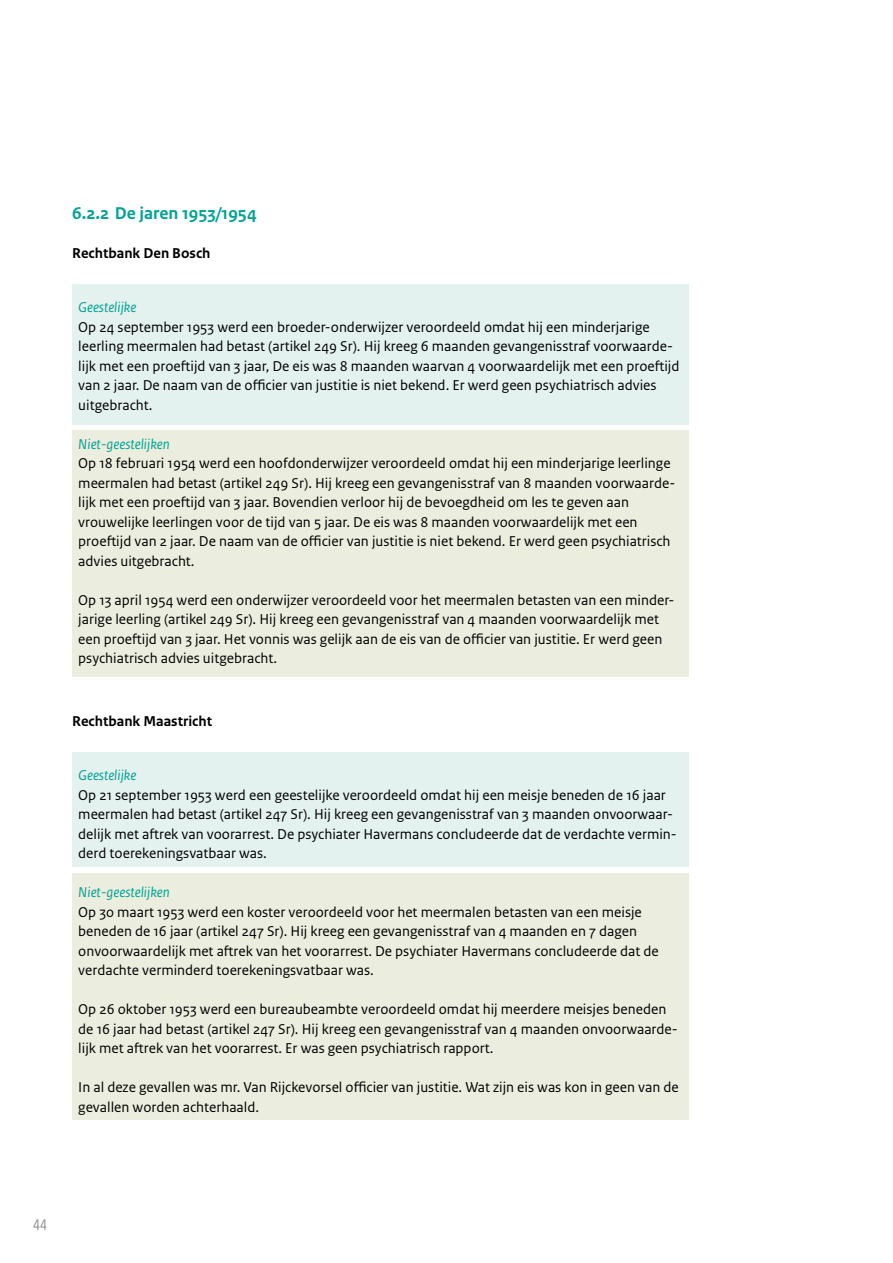
<style>
.page{position:relative;width:893px;height:1263px;background:#fff}
.page>*{position:absolute;margin:0;border:0;box-sizing:border-box;transform-origin:0 0}
.t1{font:700 18px "Rijksoverheid Sans Text";color:#00a394}
.t2{font:15px/19.5px "Rijksoverheid Sans Text";color:#000}
.t3{font:italic 15px "Rijksoverheid Sans Text";color:#00a394}
.t4{font:700 15px "Rijksoverheid Sans Text";color:#000}
.t5{font:15px "Melbourne";color:#808285}
</style>
<div class="page">
<div style="left:72px;top:284px;width:617px;height:140px;background:#e3f1ef"></div>
<div style="left:72px;top:430px;width:617px;height:247px;background:#ebedde"></div>
<div style="left:72px;top:752px;width:617px;height:115px;background:#e3f1ef"></div>
<div style="left:72px;top:873px;width:617px;height:246px;background:#ebedde"></div>
<p class="t1" style="left:72px;top:203px;width:186px">6.2.2 De jaren 1953/1954</p>
<p class="t4" style="left:72px;top:245px;width:140px">Rechtbank Den Bosch</p>
<p class="t3" style="left:78px;top:299px;width:60px">Geestelijke</p>
<p class="t2" style="left:78px;top:317px;width:603px">Op 24 september 1953 werd een broeder-onderwijzer veroordeeld omdat hij een minderjarige leerling meermalen had betast (artikel 249 Sr). Hij kreeg 6 maanden gevangenisstraf voorwaarde&shy;lijk met een proeftijd van 3 jaar, De eis was 8 maanden waarvan 4 voorwaardelijk met een proeftijd van 2 jaar. De naam van de officier van justitie is niet bekend. Er werd geen psychiatrisch advies uitgebracht.</p>
<p class="t3" style="left:78px;top:435px;width:93px">Niet-geestelijken</p>
<p class="t2" style="left:78px;top:454px;width:598px">Op 18 februari 1954 werd een hoofdonderwijzer veroordeeld omdat hij een minderjarige leerlinge meermalen had betast (artikel 249 Sr). Hij kreeg een gevangenisstraf van 8 maanden voorwaarde&shy;lijk met een proeftijd van 3 jaar. Bovendien verloor hij de bevoegdheid om les te geven aan vrouwelijke leerlingen voor de tijd van 5 jaar. De eis was 8 maanden voorwaardelijk met een proeftijd van 2 jaar. De naam van de officier van justitie is niet bekend. Er werd geen psychiatrisch advies uitgebracht.</p>
<p class="t2" style="left:78px;top:590px;width:598px">Op 13 april 1954 werd een onderwijzer veroordeeld voor het meermalen betasten van een minder&shy;jarige leerling (artikel 249 Sr). Hij kreeg een gevangenisstraf van 4 maanden voorwaardelijk met een proeftijd van 3 jaar. Het vonnis was gelijk aan de eis van de officier van justitie. Er werd geen psychiatrisch advies uitgebracht.</p>
<p class="t4" style="left:72px;top:713px;width:141px">Rechtbank Maastricht</p>
<p class="t3" style="left:78px;top:767px;width:60px">Geestelijke</p>
<p class="t2" style="left:78px;top:785px;width:600px">Op 21 september 1953 werd een geestelijke veroordeeld omdat hij een meisje beneden de 16 jaar meermalen had betast (artikel 247 Sr). Hij kreeg een gevangenisstraf van 3 maanden onvoorwaar&shy;delijk met aftrek van voorarrest. De psychiater Havermans concludeerde dat de verdachte vermin&shy;derd toerekeningsvatbaar was.</p>
<p class="t3" style="left:78px;top:884px;width:93px">Niet-geestelijken</p>
<p class="t2" style="left:78px;top:902px;width:582px">Op 30 maart 1953 werd een koster veroordeeld voor het meermalen betasten van een meisje beneden de 16 jaar (artikel 247 Sr). Hij kreeg een gevangenisstraf van 4 maanden en 7 dagen onvoorwaardelijk met aftrek van het voorarrest. De psychiater Havermans concludeerde dat de verdachte verminderd toerekeningsvatbaar was.</p>
<p class="t2" style="left:78px;top:1000px;width:601px">Op 26 oktober 1953 werd een bureaubeambte veroordeeld omdat hij meerdere meisjes beneden de 16 jaar had betast (artikel 247 Sr). Hij kreeg een gevangenisstraf van 4 maanden onvoorwaarde&shy;lijk met aftrek van het voorarrest. Er was geen psychiatrisch rapport.</p>
<p class="t2" style="left:78px;top:1078px;width:602px">In al deze gevallen was mr. Van Rijckevorsel officier van justitie. Wat zijn eis was kon in geen van de gevallen worden achterhaald.</p>
<p class="t5" style="left:33px;top:1217px;width:16px">44</p>
</div>
